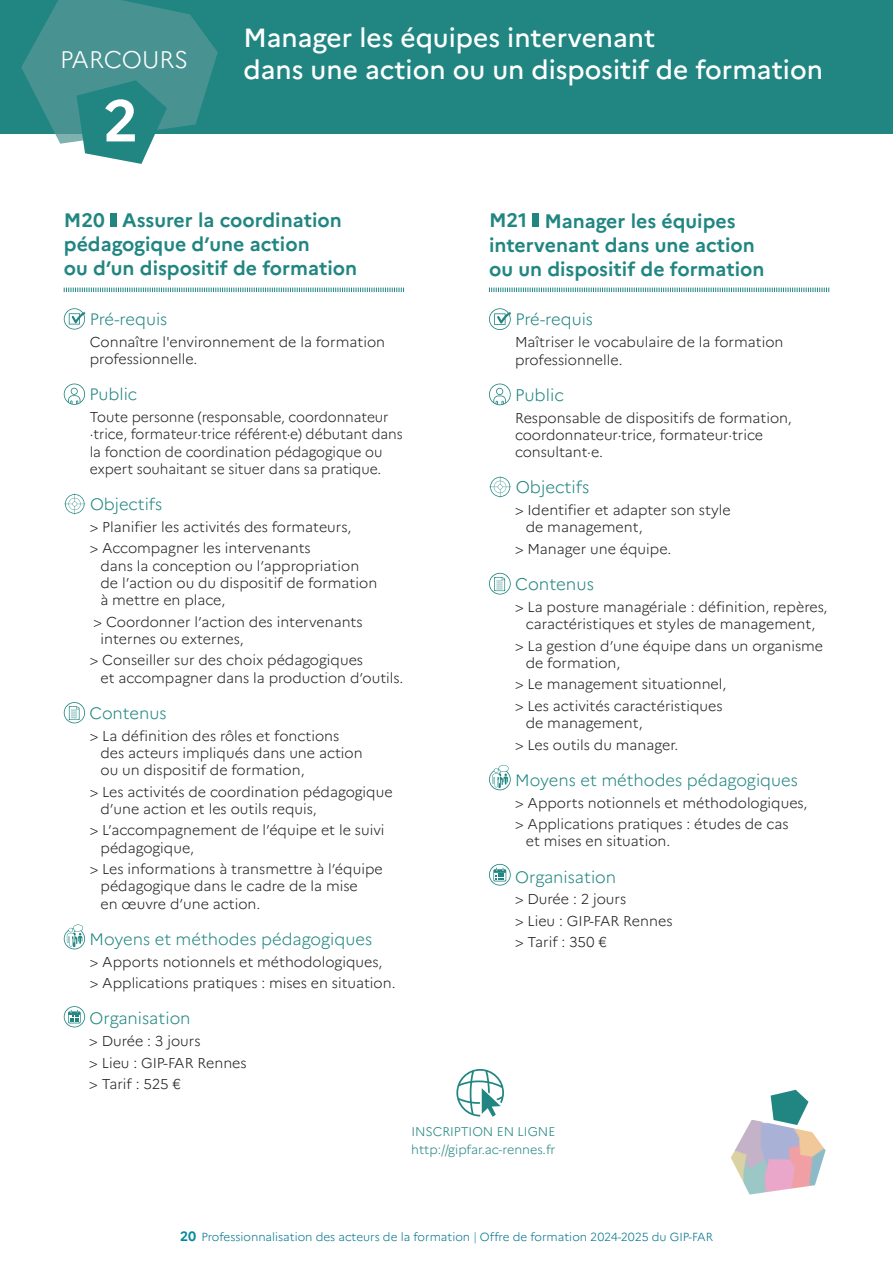
<style>
.page{position:relative;width:893px;height:1263px;background:#fff}
.page>*{position:absolute;margin:0;border:0;box-sizing:border-box;transform-origin:0 0}
.t1{font:700 58.5px "Marianne";color:#fff}
.t2{font:500 26.25px/31.5px "Marianne";color:#fff}
.t3{font:300 24px "Marianne";letter-spacing:-.01em;color:#fff}
.t4{font:700 19.5px/24px "Marianne";color:#218682}
.t5{font:300 16.8px "Marianne";color:#218682}
.t6{font:300 16.5px "Marianne";color:#218682}
.t7{font:300 14.25px/17.2px "Marianne";color:#231f20}
.t8{font:300 12.6px/17.7px "Marianne";color:#218682}
.t9{font:300 11.7px "Marianne";color:#00758c}
.s1{font-weight:700;font-size:13.5px;color:#00899e}
.s2{color:#0d92a6}
</style>
<div class="page">
<svg style="left:64px;top:308px;width:21px;height:22px"></svg>
<svg style="left:64px;top:384px;width:21px;height:21px"></svg>
<svg style="left:64px;top:493px;width:22px;height:22px"></svg>
<svg style="left:64px;top:702px;width:21px;height:21px"></svg>
<svg style="left:64px;top:924px;width:21px;height:25px"></svg>
<svg style="left:64px;top:1006px;width:21px;height:21px"></svg>
<svg style="left:489px;top:308px;width:22px;height:22px"></svg>
<svg style="left:489px;top:384px;width:22px;height:21px"></svg>
<svg style="left:489px;top:476px;width:22px;height:22px"></svg>
<svg style="left:489px;top:573px;width:22px;height:21px"></svg>
<svg style="left:489px;top:765px;width:22px;height:25px"></svg>
<svg style="left:489px;top:864px;width:22px;height:21px"></svg>
<svg style="left:456px;top:1069px;width:48px;height:48px"></svg>
<div style="left:0;top:0;width:893px;height:134px;background:#218682"></div>
<div style="left:110px;top:214px;width:7px;height:13px;background:#218682"></div>
<svg style="left:64px;top:288px;width:340px;height:4px"></svg>
<div style="left:532px;top:214px;width:7px;height:13px;background:#218682"></div>
<svg style="left:489px;top:288px;width:340px;height:4px"></svg>
<svg style="left:21px;top:0;width:197px;height:164px"></svg>
<img style="left:731px;top:1120px;width:95px;height:74px">
<svg style="left:771px;top:1090px;width:37px;height:35px"></svg>
<h3 class="t3" style="left:60px;top:45px;width:130px">PARCOURS</h3>
<h1 class="t1" style="left:103px;top:85px;width:37px">2</h1>
<h2 class="t2" style="left:243px;top:22px;width:581px">Manager les équipes intervenant<br>dans une action ou un dispositif de formation</h2>
<h3 class="t4" style="left:64px;top:208px;width:295px">M20 Assurer la coordination pédagogique d’une action<br>ou d’un dispositif de formation</h3>
<h3 class="t4" style="left:489px;top:209px;width:277px">M21 Manager les équipes intervenant dans une action ou un dispositif de formation</h3>
<p class="t6" style="left:90px;top:309px;width:79px">Pré-requis</p>
<p class="t7" style="left:90px;top:333px;width:297px">Connaître l'environnement de la formation professionnelle.</p>
<p class="t6" style="left:89px;top:384px;width:49px">Public</p>
<p class="t7" style="left:90px;top:408px;width:315px">Toute personne (responsable, coordonnateur ·trice, formateur·trice référent·e) débutant dans la fonction de coordination pédagogique ou expert souhaitant se situer dans sa pratique.</p>
<p class="t6" style="left:90px;top:494px;width:74px">Objectifs</p>
<p class="t7" style="left:90px;top:516px;width:263px;line-height:21.5px">&gt; Planifier les activités des formateurs, &gt; Accompagner les intervenants</p>
<p class="t7" style="left:101px;top:557px;width:278px">dans la conception ou l’appropriation de l’action ou du dispositif de formation à mettre en place,</p>
<p class="t7" style="left:101px;top:613px;width:264px;text-indent:-7px">&gt; Coordonner l’action des intervenants internes ou externes,</p>
<p class="t7" style="left:101px;top:652px;width:304px;text-indent:-11px">&gt; Conseiller sur des choix pédagogiques<br>et accompagner dans la production d’outils.</p>
<p class="t6" style="left:89px;top:703px;width:79px">Contenus</p>
<p class="t7" style="left:101px;top:727px;width:264px;text-indent:-11px">&gt; La définition des rôles et fonctions des acteurs impliqués dans une action ou un dispositif de formation,</p>
<p class="t7" style="left:101px;top:783px;width:294px;text-indent:-11px">&gt; Les activités de coordination pédagogique d’une action et les outils requis,</p>
<p class="t7" style="left:101px;top:822px;width:286px;text-indent:-11px">&gt; L’accompagnement de l’équipe et le suivi pédagogique,</p>
<p class="t7" style="left:101px;top:860px;width:284px;text-indent:-11px">&gt; Les informations à transmettre à l’équipe pédagogique dans le cadre de la mise<br>en œuvre d’une action.</p>
<p class="t6" style="left:90px;top:929px;width:284px">Moyens et méthodes pédagogiques</p>
<p class="t7" style="left:90px;top:951px;width:307px;line-height:21.5px">&gt; Apports notionnels et méthodologiques,<br>&gt; Applications pratiques : mises en situation.</p>
<p class="t6" style="left:89px;top:1008px;width:103px">Organisation</p>
<p class="t7" style="left:89px;top:1030px;width:159px;line-height:21.5px">&gt; Durée : 3 jours<br>&gt; Lieu : GIP-FAR Rennes &gt; Tarif : 525 €</p>
<p class="t6" style="left:515px;top:309px;width:79px">Pré-requis</p>
<p class="t7" style="left:515px;top:333px;width:270px">Maîtriser le vocabulaire de la formation professionnelle.</p>
<p class="t5" style="left:515px;top:384px;width:50px">Public</p>
<p class="t7" style="left:515px;top:409px;width:278px">Responsable de dispositifs de formation, coordonnateur·trice, formateur·trice consultant·e.</p>
<p class="t5" style="left:516px;top:477px;width:75px">Objectifs</p>
<p class="t7" style="left:526px;top:501px;width:207px;text-indent:-11px">&gt; Identifier et adapter son style de management,</p>
<p class="t7" style="left:515px;top:540px;width:158px">&gt; Manager une équipe.</p>
<p class="t5" style="left:515px;top:574px;width:80px">Contenus</p>
<p class="t7" style="left:515px;top:598px;width:314px;text-align:center">&gt; La posture managériale : définition, repères, caractéristiques et styles de management,</p>
<p class="t7" style="left:526px;top:637px;width:299px;text-indent:-11px">&gt; La gestion d’une équipe dans un organisme de formation,</p>
<p class="t7" style="left:515px;top:673px;width:213px;line-height:21.5px">&gt; Le management situationnel, &gt; Les activités caractéristiques</p>
<p class="t7" style="left:515px;top:712px;width:165px;line-height:21.5px;text-indent:11px">de management,<br>&gt; Les outils du manager.</p>
<p class="t6" style="left:515px;top:770px;width:284px">Moyens et méthodes pédagogiques</p>
<p class="t7" style="left:515px;top:792px;width:294px;line-height:21.5px">&gt; Apports notionnels et méthodologiques, &gt; Applications pratiques : études de cas</p>
<p class="t7" style="left:526px;top:833px;width:146px">et mises en situation.</p>
<p class="t6" style="left:515px;top:866px;width:103px">Organisation</p>
<p class="t7" style="left:515px;top:888px;width:159px;line-height:21.5px">&gt; Durée : 2 jours<br>&gt; Lieu : GIP-FAR Rennes &gt; Tarif : 350 €</p>
<p class="t8" style="left:411px;top:1123px;width:146px">INSCRIPTION EN LIGNE http://gipfar.ac-rennes.fr</p>
<p class="t9" style="left:180px;top:1230px;width:534px"><span class="s1">20</span> Professionnalisation des acteurs de la formation <span class="s2">|</span> Offre de formation 2024-2025 du GIP-FAR</p>
</div>
